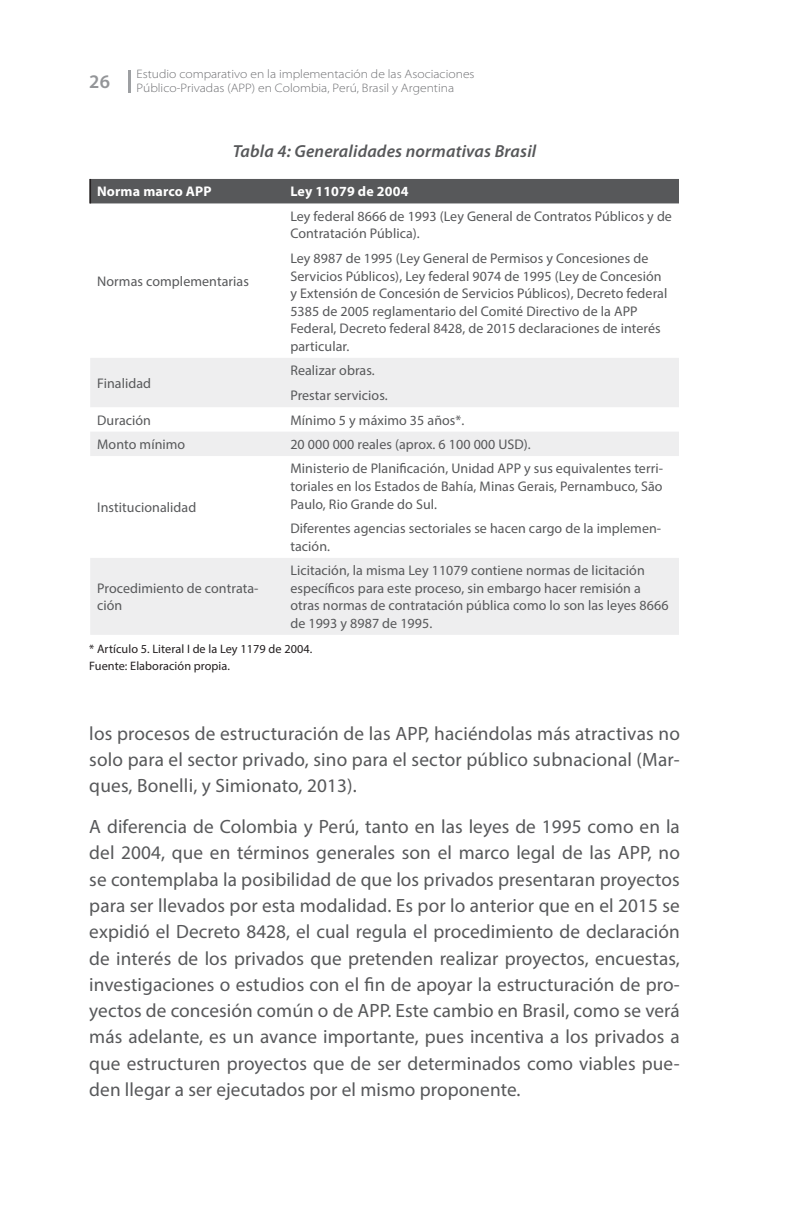
<style>
.page{position:relative;width:794px;height:1211px;background:#fff}
.page>*{position:absolute;margin:0;border:0;box-sizing:border-box;transform-origin:0 0}
.t1{font:19.25px/26.2px "Myriad Pro";letter-spacing:.005em;color:#57585a;text-align:justify}
.t2{font:600 19.25px "Myriad Pro";color:#939598}
.t3{font:italic 600 17.5px "Myriad Pro";letter-spacing:.01em;color:#57585a}
.t4{font:14px/17.5px "Myriad Pro";letter-spacing:.005em;color:#57585a}
.t5{font:700 14px "Myriad Pro";letter-spacing:.01em;color:#fff}
.t6{font:300 semi-expanded 12.25px/14px "Myriad Pro";color:#6c6d70}
.t7{font:12.25px/17.5px "Myriad Pro";letter-spacing:.005em;color:#231f20}
</style>
<div class="page">
<svg style="left:128px;top:70px;width:3px;height:22px"></svg>
<div style="left:91px;top:179px;width:588px;height:24px;background:#57585a"></div>
<svg style="left:90px;top:358px;width:589px;height:277px;fill:#eeeeef"></svg>
<hr style="left:89px;top:179px;width:2px;height:24px;background:#231f20">
<h1 class="t2" style="left:89px;top:69px;width:22px">26</h1>
<p class="t6" style="left:136px;top:67px;width:339px">Estudio comparativo en la implementación de las Asociaciones<br>Público-Privadas (APP) en Colombia, Perú, Brasil y Argentina</p>
<p class="t3" style="left:233px;top:140px;width:305px">Tabla 4: Generalidades normativas Brasil</p>
<p class="t5" style="left:97px;top:183px;width:116px">Norma marco APP</p>
<p class="t5" style="left:290px;top:183px;width:120px">Ley 11079 de 2004</p>
<p class="t4" style="left:97px;top:272px;width:153px">Normas complementarias</p>
<p class="t4" style="left:97px;top:374px;width:55px">Finalidad</p>
<p class="t4" style="left:290px;top:207px;width:383px">Ley federal 8666 de 1993 (Ley General de Contratos Públicos y de<br>Contratación Pública).</p>
<p class="t4" style="left:290px;top:250px;width:378px">Ley 8987 de 1995 (Ley General de Permisos y Concesiones de Servicios Públicos), Ley federal 9074 de 1995 (Ley de Concesión y Extensión de Concesión de Servicios Públicos), Decreto federal 5385 de 2005 reglamentario del Comité Directivo de la APP Federal, Decreto federal 8428, de 2015 declaraciones de interés particular.</p>
<p class="t4" style="left:290px;top:358px;width:99px;line-height:25px">Realizar obras.<br>Prestar servicios.</p>
<p class="t4" style="left:97px;top:411px;width:55px">Duración</p>
<p class="t4" style="left:290px;top:411px;width:175px">Mínimo 5 y máximo 35 años*.</p>
<p class="t4" style="left:97px;top:435px;width:90px">Monto mínimo</p>
<p class="t4" style="left:290px;top:435px;width:242px">20 000 000 reales (aprox. 6 100 000 USD).</p>
<p class="t4" style="left:97px;top:498px;width:101px">Institucionalidad</p>
<p class="t4" style="left:290px;top:460px;width:374px;text-align:justify">Ministerio de Planificación, Unidad APP y sus equivalentes terri&shy;toriales en los Estados de Bahía, Minas Gerais, Pernambuco, São Paulo, Rio Grande do Sul.</p>
<p class="t4" style="left:290px;top:520px;width:372px">Diferentes agencias sectoriales se hacen cargo de la implemen&shy;tación.</p>
<p class="t4" style="left:290px;top:561px;width:380px">Licitación, la misma Ley 11079 contiene normas de licitación específicos para este proceso, sin embargo hacer remisión a otras normas de contratación pública como lo son las leyes 8666 de 1993 y 8987 de 1995.</p>
<p class="t7" style="left:89px;top:639px;width:224px">* Artículo 5. Literal I de la Ley 1179 de 2004.<br>Fuente: Elaboración propia.</p>
<p class="t4" style="left:97px;top:579px;width:163px">Procedimiento de contrata&shy;ción</p>
<h1 class="t1" style="left:89px;top:719px;width:592px">los procesos de estructuración de las APP, haciéndolas más atractivas no solo para el sector privado, sino para el sector público subnacional (Mar&shy;ques, Bonelli, y Simionato, 2013).</h1>
<p class="t1" style="left:89px;top:813px;width:592px">A diferencia de Colombia y Perú, tanto en las leyes de 1995 como en la del 2004, que en términos generales son el marco legal de las APP, no se contemplaba la posibilidad de que los privados presentaran proyectos para ser llevados por esta modalidad. Es por lo anterior que en el 2015 se expidió el Decreto 8428, el cual regula el procedimiento de declaración de interés de los privados que pretenden realizar proyectos, encuestas, investigaciones o estudios con el fin de apoyar la estructuración de pro&shy;yectos de concesión común o de APP. Este cambio en Brasil, como se verá más adelante, es un avance importante, pues incentiva a los privados a que estructuren proyectos que de ser determinados como viables pue&shy;den llegar a ser ejecutados por el mismo proponente.</p>
</div>
